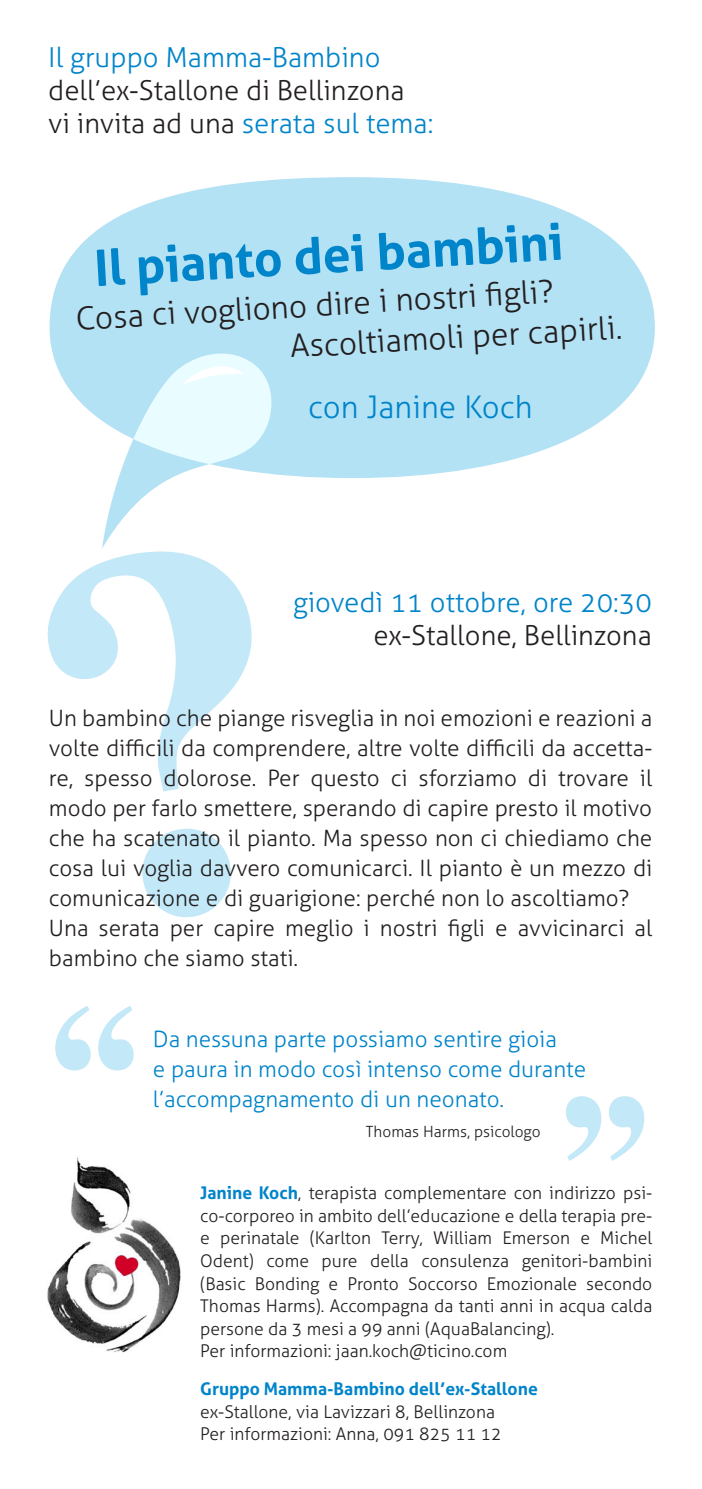
<style>
.page{position:relative;width:702px;height:1489px;background:#fff}
.page>*{position:absolute;margin:0;border:0;box-sizing:border-box;transform-origin:0 0}
.t1{font:700 192.5px "Times";color:#c3e8f7}
.t2{font:700 49.75px "Aller";color:#0084ca}
.t3{font:300 32px "Aller";color:#231f20}
.t4{font:300 31.25px "Aller";color:#0084ca}
.t5{font:300 27.5px/33px "Aller";color:#231f20}
.t6{font:300 27.5px "Aller";color:#0084ca}
.t7{font:300 22.5px/30px "Aller";color:#231f20}
.t8{font:300 22.5px/30px "Aller";color:#0084ca}
.t9{font:300 17.5px/22.5px "Aller";color:#231f20}
.t10{font:700 17.5px "Aller";color:#0084ca}
.t11{font:300 15.5px "Aller";color:#231f20}
.s1{color:#0084ca}
.s2{font-weight:700;color:#0084ca}
</style>
<div class="page">
<div style="left:50px;top:177px;width:605px;height:301px;background:#b4e2f5;border-radius:50%"></div>
<img style="left:47px;top:1157px;width:134px;height:196px">
<svg style="left:102px;top:353px;width:169px;height:183px"></svg>
<p class="t6" style="left:48px;top:41px;width:334px">Il gruppo Mamma-Bambino</p>
<p class="t5" style="left:48px;top:74px;width:386px">dell’ex-Stallone di Bellinzona<br>vi invita ad una <span class="s1">serata sul tema:</span></p>
<h2 class="t2" style="left:93px;top:237px;width:471px;rotate:-3deg">Il pianto dei bambini</h2>
<h3 class="t3" style="left:289px;top:326px;width:334px;rotate:-3deg">Ascoltiamoli per capirli.</h3>
<h3 class="t3" style="left:75px;top:298px;width:480px;rotate:-3deg">Cosa ci vogliono dire i nostri fi gli?</h3>
<h3 class="t4" style="left:308px;top:388px;width:226px">con Janine Koch</h3>
<p class="t6" style="left:293px;top:585px;width:360px">giovedì 11 ottobre, ore 20:30</p>
<p class="t5" style="left:373px;top:618px;width:280px">ex-Stallone, Bellinzona</p>
<p class="t7" style="left:49px;top:703px;width:605px">Un bambino che piange risveglia in noi emozioni e reazioni a volte difficili da comprendere, altre volte difficili da accetta&shy;re, spesso dolorose. Per questo ci sforziamo di trovare il modo per farlo smettere, sperando di capire presto il motivo che ha scatenato il pianto. Ma spesso non ci chiediamo che cosa lui voglia davvero comunicarci. Il pianto è un mezzo di comunicazione e di guarigione: perché non lo ascoltiamo?<br>Una serata per capire meglio i nostri figli e avvicinarci al bambino che siamo stati.</p>
<h1 class="t1" style="left:41px;top:889px;width:109px">‘‘</h1>
<p class="t8" style="left:153px;top:1023px;width:435px">Da nessuna parte possiamo sentire gioia<br>e paura in modo così intenso come durante l’accompagnamento di un neonato.</p>
<h1 class="t1" style="left:550px;top:979px;width:109px">’’</h1>
<p class="t11" style="left:366px;top:1121px;width:176px">Thomas Harms, psicologo</p>
<p class="t9" style="left:200px;top:1181px;width:453px"><span class="s2">Janine Koch</span>, terapista complementare con indirizzo psi&shy;co-corporeo in ambito dell’educazione e della terapia pre&shy;e perinatale (Karlton Terry, William Emerson e Michel Odent) come pure della consulenza genitori-bambini (Basic Bonding e Pronto Soccorso Emozionale secondo Thomas Harms). Accompagna da tanti anni in acqua calda persone da 3 mesi a 99 anni (AquaBalancing).<br>Per informazioni: jaan.koch@ticino.com</p>
<p class="t10" style="left:200px;top:1378px;width:339px">Gruppo Mamma-Bambino dell’ex-Stallone</p>
<p class="t9" style="left:200px;top:1400px;width:303px">ex-Stallone, via Lavizzari 8, Bellinzona<br>Per informazioni: Anna, 091 825 11 12</p>
</div>
